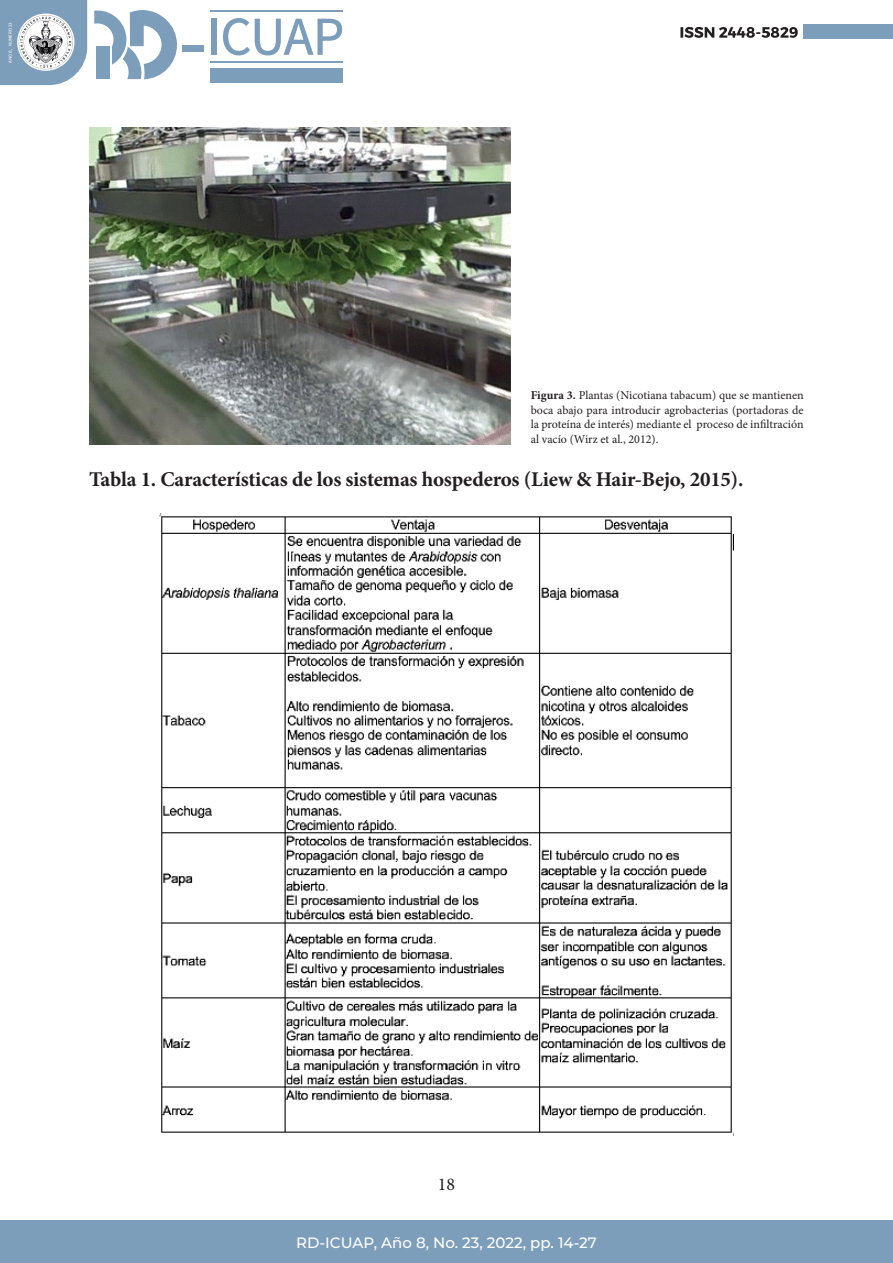
<style>
.page{position:relative;width:893px;height:1263px;background:#fff}
.page>*{position:absolute;margin:0;border:0;box-sizing:border-box;transform-origin:0 0}
.TÍTULO_DE_ARTÍCULO{font:700 21px "Minion Pro";letter-spacing:-.01em;color:#231f20}
.t1{font:18px "Minion Pro";color:#231f20}
.t2{font:500 15px "Montserrat";color:#fff}
.GLOSARIO{font:12px/14.4px "Minion Pro";color:#231f20;text-align:justify}
.t3{font:4.5px "BUAP802";color:#fff}
.s1{font-weight:700}
</style>
<div class="page">
<div style="left:804px;top:25px;width:89px;height:14px;background:#7d9eba"></div>
<svg style="left:680px;top:27px;width:118px;height:11px"></svg>
<div style="left:0;top:1220px;width:893px;height:43px;background:#7d9eba"></div>
<svg style="left:94px;top:10px;width:83px;height:69px"></svg>
<div style="left:96px;top:46px;width:14px;height:33px;background:#7d9eba"></div>
<svg style="left:0;top:0;width:87px;height:85px"></svg>
<div style="left:3px;top:9px;width:11px;height:67px;background:#7d9eba"></div>
<div style="left:182px;top:45px;width:21px;height:7px;background:#7d9eba"></div>
<div style="left:210px;top:68px;width:133px;height:14px;background:#7d9eba"></div>
<svg style="left:203px;top:18px;width:139px;height:37px"></svg>
<hr style="left:210px;top:10px;width:133px;height:2px;background:#7d9eba">
<hr style="left:210px;top:61px;width:133px;height:2px;background:#7d9eba">
<img style="left:89px;top:128px;width:421px;height:316px">
<img style="left:160px;top:514px;width:573px;height:621px">
<p class="t3" style="left:8px;top:63px;width:42px;rotate:-90deg">AÑO 8, NÚMERO 23</p>
<p class="GLOSARIO" style="left:531px;top:388px;width:274px"><span class="s1">Figura 3.</span> Plantas (Nicotiana tabacum) que se mantienen boca abajo para introducir agrobacterias (portadoras de la proteína de interés) mediante el proceso de infiltración al vacío (Wirz et al., 2012).</p>
<p class="TÍTULO_DE_ARTÍCULO" style="left:89px;top:465px;width:656px">Tabla 1. Características de los sistemas hospederos (Liew &amp; Hair-Bejo, 2015).</p>
<h2 class="t1" style="left:438px;top:1172px;width:19px">18</h2>
<p class="t2" style="left:296px;top:1232px;width:302px">RD-ICUAP, Año 8, No. 23, 2022, pp. 14-27</p>
</div>
